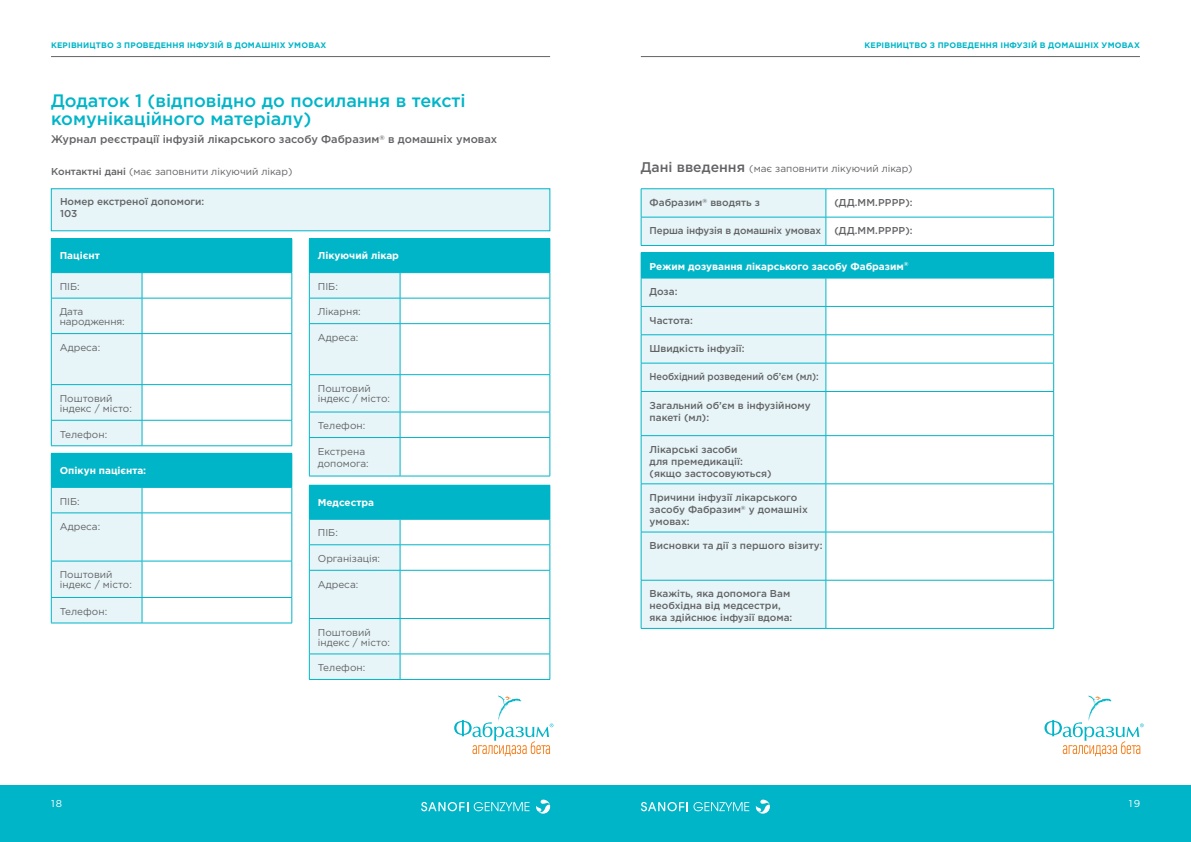
<style>
.page{position:relative;width:1191px;height:842px;background:#fff}
.page>*{position:absolute;margin:0;border:0;box-sizing:border-box;transform-origin:0 0}
.t1{font:500 18px/18px "Gotham Pro";color:#00b5c8}
.t2{font:500 11px "Gotham Pro";color:#636366}
.t3{font:500 10px/12px "Gotham Pro";color:#636366}
.t4{font:10px/10px "Gotham Pro";color:#636366}
.t5{font:700 10px "Gotham Pro";color:#fff}
.t6{font:500 10px "Gotham Pro";color:#636366;scale:.93 1}
.t7{font:10px "Gotham Pro";color:#fff}
.t8{font:700 8px "Gotham Pro";letter-spacing:.02em;color:#00b5c8}
.s1{font-weight:500}
.s2{font-weight:500;font-size:14px}
</style>
<div class="page">
<div style="left:595px;top:785px;width:596px;height:57px;background:#00b5c8"></div>
<div style="left:0;top:785px;width:595px;height:57px;background:#00b5c8"></div>
<hr style="left:641px;top:56px;width:499px;height:1px;background:#636366">
<hr style="left:51px;top:56px;width:499px;height:1px;background:#636366">
<svg style="left:756px;top:800px;width:14px;height:14px"></svg>
<svg style="left:641px;top:802px;width:108px;height:9px"></svg>
<svg style="left:536px;top:800px;width:14px;height:14px"></svg>
<svg style="left:421px;top:802px;width:47px;height:9px"></svg>
<svg style="left:474px;top:802px;width:55px;height:9px"></svg>
<svg style="left:1044px;top:695px;width:99px;height:61px"></svg>
<svg style="left:454px;top:695px;width:99px;height:61px"></svg>
<div style="left:641px;top:253px;width:412px;height:25px;background:#00b5c8"></div>
<div style="left:642px;top:279px;width:183px;height:349px;background:#e7f5f8"></div>
<svg style="left:826px;top:279px;width:227px;height:349px"></svg>
<hr style="left:641px;top:252px;width:185px;height:1px;background:#00b5c8">
<hr style="left:826px;top:252px;width:228px;height:1px;background:#00b5c8">
<hr style="left:641px;top:278px;width:185px;height:1px;background:#00b5c8">
<hr style="left:826px;top:278px;width:228px;height:1px;background:#00b5c8">
<hr style="left:641px;top:306px;width:185px;height:1px;background:#00b5c8">
<hr style="left:826px;top:306px;width:228px;height:1px;background:#00b5c8">
<hr style="left:641px;top:334px;width:185px;height:1px;background:#00b5c8">
<hr style="left:826px;top:334px;width:228px;height:1px;background:#00b5c8">
<hr style="left:641px;top:363px;width:185px;height:1px;background:#00b5c8">
<svg style="left:641px;top:278px;width:1px;height:113px"></svg>
<hr style="left:826px;top:363px;width:228px;height:1px;background:#00b5c8">
<svg style="left:825px;top:278px;width:1px;height:113px"></svg>
<svg style="left:1053px;top:253px;width:1px;height:138px"></svg>
<hr style="left:641px;top:391px;width:185px;height:1px;background:#00b5c8">
<hr style="left:641px;top:392px;width:1px;height:43px;background:#00b5c8">
<hr style="left:826px;top:391px;width:228px;height:1px;background:#00b5c8">
<hr style="left:825px;top:392px;width:1px;height:43px;background:#00b5c8">
<hr style="left:1053px;top:392px;width:1px;height:43px;background:#00b5c8">
<hr style="left:641px;top:435px;width:185px;height:1px;background:#00b5c8">
<hr style="left:641px;top:436px;width:1px;height:48px;background:#00b5c8">
<hr style="left:826px;top:435px;width:228px;height:1px;background:#00b5c8">
<hr style="left:825px;top:436px;width:1px;height:48px;background:#00b5c8">
<hr style="left:1053px;top:436px;width:1px;height:48px;background:#00b5c8">
<hr style="left:641px;top:484px;width:185px;height:1px;background:#00b5c8">
<hr style="left:641px;top:484px;width:1px;height:48px;background:#00b5c8">
<hr style="left:826px;top:484px;width:228px;height:1px;background:#00b5c8">
<hr style="left:825px;top:484px;width:1px;height:48px;background:#00b5c8">
<hr style="left:1053px;top:484px;width:1px;height:48px;background:#00b5c8">
<hr style="left:641px;top:532px;width:185px;height:1px;background:#00b5c8">
<hr style="left:641px;top:532px;width:1px;height:48px;background:#00b5c8">
<hr style="left:826px;top:532px;width:228px;height:1px;background:#00b5c8">
<hr style="left:825px;top:532px;width:1px;height:48px;background:#00b5c8">
<hr style="left:1053px;top:532px;width:1px;height:48px;background:#00b5c8">
<hr style="left:641px;top:580px;width:185px;height:1px;background:#00b5c8">
<hr style="left:641px;top:580px;width:1px;height:48px;background:#00b5c8">
<hr style="left:826px;top:580px;width:228px;height:1px;background:#00b5c8">
<hr style="left:825px;top:580px;width:1px;height:48px;background:#00b5c8">
<hr style="left:1053px;top:580px;width:1px;height:48px;background:#00b5c8">
<hr style="left:641px;top:628px;width:185px;height:1px;background:#00b5c8">
<hr style="left:826px;top:628px;width:228px;height:1px;background:#00b5c8">
<div style="left:51px;top:239px;width:241px;height:34px;background:#00b5c8"></div>
<hr style="left:51px;top:238px;width:91px;height:1px;background:#00b5c8">
<hr style="left:142px;top:238px;width:150px;height:1px;background:#00b5c8">
<svg style="left:51px;top:273px;width:241px;height:172px"></svg>
<hr style="left:51px;top:445px;width:91px;height:1px;background:#00b5c8">
<hr style="left:142px;top:445px;width:150px;height:1px;background:#00b5c8">
<div style="left:51px;top:453px;width:241px;height:34px;background:#00b5c8"></div>
<svg style="left:51px;top:487px;width:241px;height:136px"></svg>
<hr style="left:51px;top:623px;width:91px;height:1px;background:#00b5c8">
<hr style="left:142px;top:623px;width:150px;height:1px;background:#00b5c8">
<div style="left:309px;top:485px;width:241px;height:34px;background:#00b5c8"></div>
<svg style="left:309px;top:519px;width:241px;height:160px"></svg>
<hr style="left:309px;top:679px;width:91px;height:1px;background:#00b5c8">
<hr style="left:400px;top:679px;width:150px;height:1px;background:#00b5c8">
<div style="left:309px;top:239px;width:241px;height:34px;background:#00b5c8"></div>
<hr style="left:309px;top:238px;width:91px;height:1px;background:#00b5c8">
<hr style="left:400px;top:238px;width:150px;height:1px;background:#00b5c8">
<svg style="left:309px;top:273px;width:241px;height:203px"></svg>
<hr style="left:309px;top:437px;width:91px;height:1px;background:#00b5c8">
<hr style="left:309px;top:438px;width:1px;height:38px;background:#00b5c8">
<hr style="left:400px;top:437px;width:150px;height:1px;background:#00b5c8">
<hr style="left:400px;top:438px;width:1px;height:38px;background:#00b5c8">
<hr style="left:549px;top:438px;width:1px;height:38px;background:#00b5c8">
<hr style="left:309px;top:476px;width:91px;height:1px;background:#00b5c8">
<hr style="left:400px;top:476px;width:150px;height:1px;background:#00b5c8">
<div style="left:51px;top:189px;width:499px;height:42px;background:#e7f5f8"></div>
<svg style="left:641px;top:189px;width:413px;height:56px"></svg>
<hr style="left:641px;top:245px;width:185px;height:1px;background:#00b5c8">
<hr style="left:826px;top:245px;width:228px;height:1px;background:#00b5c8">
<p class="t8" style="left:51px;top:41px;width:277px">КЕРІВНИЦТВО З ПРОВЕДЕННЯ ІНФУЗІЙ В ДОМАШНІХ УМОВАХ</p>
<p class="t8" style="left:864px;top:41px;width:277px">КЕРІВНИЦТВО З ПРОВЕДЕННЯ ІНФУЗІЙ В ДОМАШНІХ УМОВАХ</p>
<h1 class="t1" style="left:51px;top:91px;width:416px">Додаток 1 (відповідно до посилання в тексті комунікаційного матеріалу)</h1>
<p class="t2" style="left:51px;top:133px;width:448px">Журнал реєстрації інфузій лікарського засобу Фабразим<sup>®</sup> в домашніх умовах</p>
<p class="t4" style="left:51px;top:166px;width:243px"><span class="s1">Контактні дані</span> (має заповнити лікуючий лікар)</p>
<p class="t3" style="left:60px;top:195px;width:146px">Номер екстреної допомоги:<br>103</p>
<p class="t5" style="left:60px;top:250px;width:41px">Пацієнт</p>
<p class="t4" style="left:60px;top:281px;width:22px">ПІБ:</p>
<p class="t4" style="left:60px;top:307px;width:67px">Дата народження:</p>
<p class="t4" style="left:60px;top:342px;width:42px">Адреса:</p>
<p class="t4" style="left:60px;top:393px;width:74px">Поштовий індекс / місто:</p>
<p class="t4" style="left:60px;top:429px;width:49px">Телефон:</p>
<p class="t5" style="left:60px;top:465px;width:88px">Опікун пацієнта:</p>
<p class="t4" style="left:60px;top:496px;width:22px">ПІБ:</p>
<p class="t4" style="left:60px;top:521px;width:42px">Адреса:</p>
<p class="t4" style="left:60px;top:570px;width:74px">Поштовий індекс / місто:</p>
<p class="t4" style="left:60px;top:606px;width:49px">Телефон:</p>
<p class="t5" style="left:318px;top:250px;width:83px">Лікуючий лікар</p>
<p class="t4" style="left:318px;top:281px;width:22px">ПІБ:</p>
<p class="t4" style="left:318px;top:307px;width:44px">Лікарня:</p>
<p class="t4" style="left:318px;top:332px;width:42px">Адреса:</p>
<p class="t4" style="left:318px;top:383px;width:74px">Поштовий індекс / місто:</p>
<p class="t4" style="left:318px;top:421px;width:49px">Телефон:</p>
<p class="t4" style="left:318px;top:445px;width:53px;line-height:12px">Екстрена допомога:</p>
<p class="t5" style="left:318px;top:497px;width:58px">Медсестра</p>
<p class="t4" style="left:318px;top:528px;width:22px">ПІБ:</p>
<p class="t4" style="left:318px;top:553px;width:64px">Організація:</p>
<p class="t4" style="left:318px;top:579px;width:42px">Адреса:</p>
<p class="t4" style="left:318px;top:627px;width:74px">Поштовий індекс / місто:</p>
<p class="t4" style="left:318px;top:663px;width:49px">Телефон:</p>
<p class="t4" style="left:641px;top:163px;width:273px"><span class="s2">Дані введення</span> (має заповнити лікуючий лікар)</p>
<p class="t3" style="left:649px;top:196px;width:112px">Фабразим<sup>®</sup> вводять з</p>
<p class="t3" style="left:834px;top:196px;width:80px">(ДД.ММ.РРРР):</p>
<p class="t3" style="left:649px;top:225px;width:173px">Перша інфузія в домашніх умовах</p>
<p class="t3" style="left:834px;top:225px;width:80px">(ДД.ММ.РРРР):</p>
<p class="t5" style="left:649px;top:260px;width:260px">Режим дозування лікарського засобу Фабразим<sup>®</sup></p>
<p class="t3" style="left:649px;top:285px;width:29px">Доза:</p>
<p class="t3" style="left:649px;top:314px;width:45px">Частота:</p>
<p class="t3" style="left:649px;top:342px;width:96px">Швидкість інфузії:</p>
<p class="t6" style="left:649px;top:371px;width:183px">Необхідний розведений об’єм (мл):</p>
<p class="t3" style="left:649px;top:399px;width:163px">Загальний об’єм в інфузійному пакеті (мл):</p>
<p class="t3" style="left:649px;top:443px;width:123px">Лікарські засоби<br>для премедикації: (якщо застосовуються)</p>
<p class="t3" style="left:649px;top:491px;width:160px">Причини інфузії лікарського засобу Фабразим<sup>®</sup> у домашніх умовах:</p>
<p class="t3" style="left:649px;top:539px;width:174px">Висновки та дії з першого візиту:</p>
<p class="t3" style="left:649px;top:588px;width:144px">Вкажіть, яка допомога Вам необхідна від медсестри, яка здійснює інфузії вдома:</p>
<p class="t7" style="left:51px;top:798px;width:13px">18</p>
<p class="t7" style="left:1129px;top:798px;width:13px">19</p>
</div>
